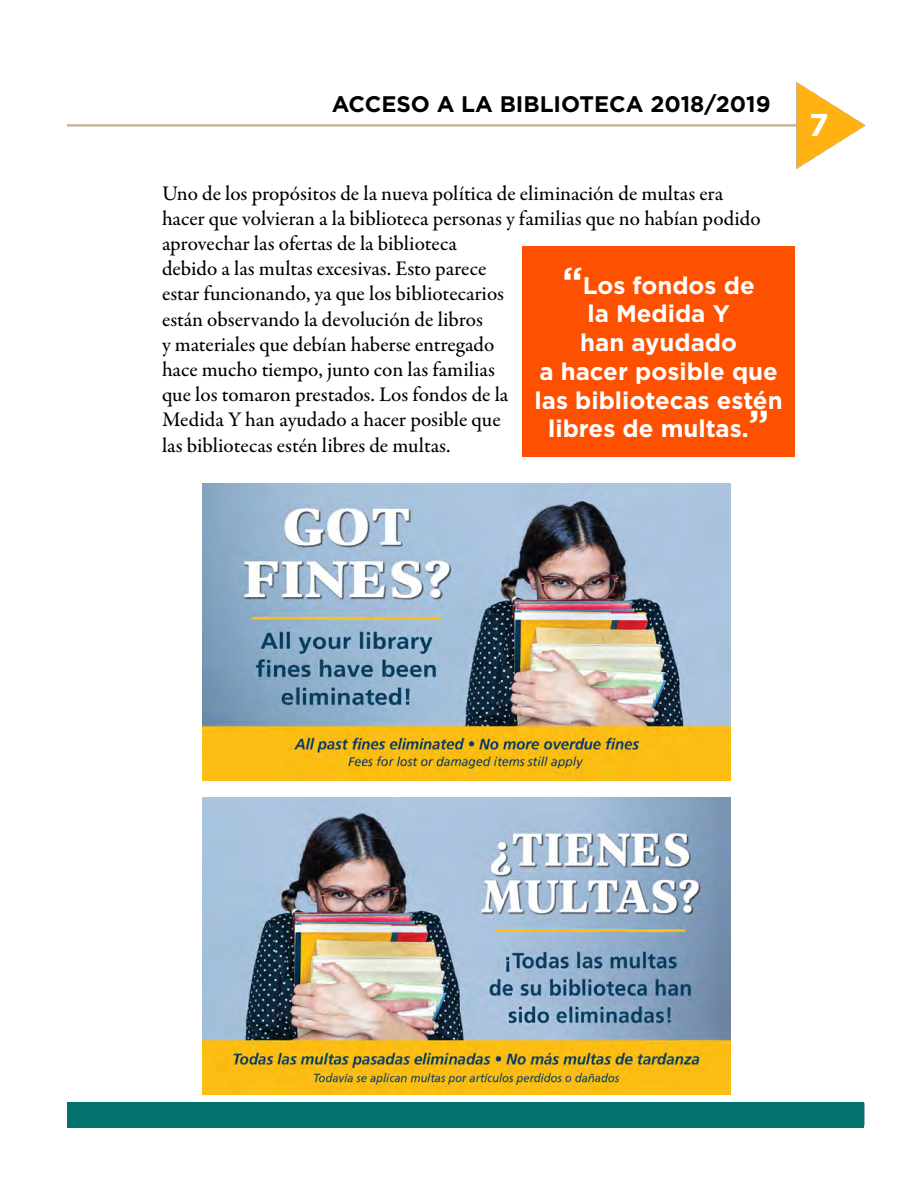
<style>
.page{position:relative;width:918px;height:1188px;background:#fff}
.page>*{position:absolute;margin:0;border:0;box-sizing:border-box;transform-origin:0 0}
.t1{font:700 31.5px "Gotham";color:#fff}
.t2{font:700 24px/28.8px "Gotham";color:#fff;text-align:center}
.t3{font:700 22.5px "Gotham";color:#000}
.t4{font:500 21px/25.2px "Garamond Premr Pro";color:#000}
.s1{font-size:37.5px}
</style>
<div class="page">
<img style="left:68px;top:82px;width:798px;height:1044px">
<div style="left:68px;top:1102px;width:796px;height:26px;background:#03716c"></div>
<div style="left:523px;top:246px;width:272px;height:211px;background:#fd5101"></div>
<img style="left:203px;top:797px;width:528px;height:297px">
<img style="left:203px;top:483px;width:528px;height:297px">
<p class="t3" style="left:332px;top:89px;width:440px">ACCESO A LA BIBLIOTECA 2018/2019</p>
<p class="t4" style="left:162px;top:181px;width:600px">Uno de los propósitos de la nueva política de eliminación de multas era hacer que volvieran a la biblioteca personas y familias que no habían podido aprovechar las ofertas de la biblioteca<br>debido a las multas excesivas. Esto parece<br>estar funcionando, ya que los bibliotecarios<br>están observando la devolución de libros<br>y materiales que debían haberse entregado<br>hace mucho tiempo, junto con las familias<br>que los tomaron prestados. Los fondos de la<br>Medida Y han ayudado a hacer posible que<br>las bibliotecas estén libres de multas.</p>
<p class="t2" style="left:535px;top:271px;width:250px"><span class="s1">“</span>Los fondos de<br>la Medida Y<br>han ayudado<br>a hacer posible que las bibliotecas estén libres de multas.<span class="s1">”</span></p>
<h1 class="t1" style="left:809px;top:104px;width:21px">7</h1>
</div>
